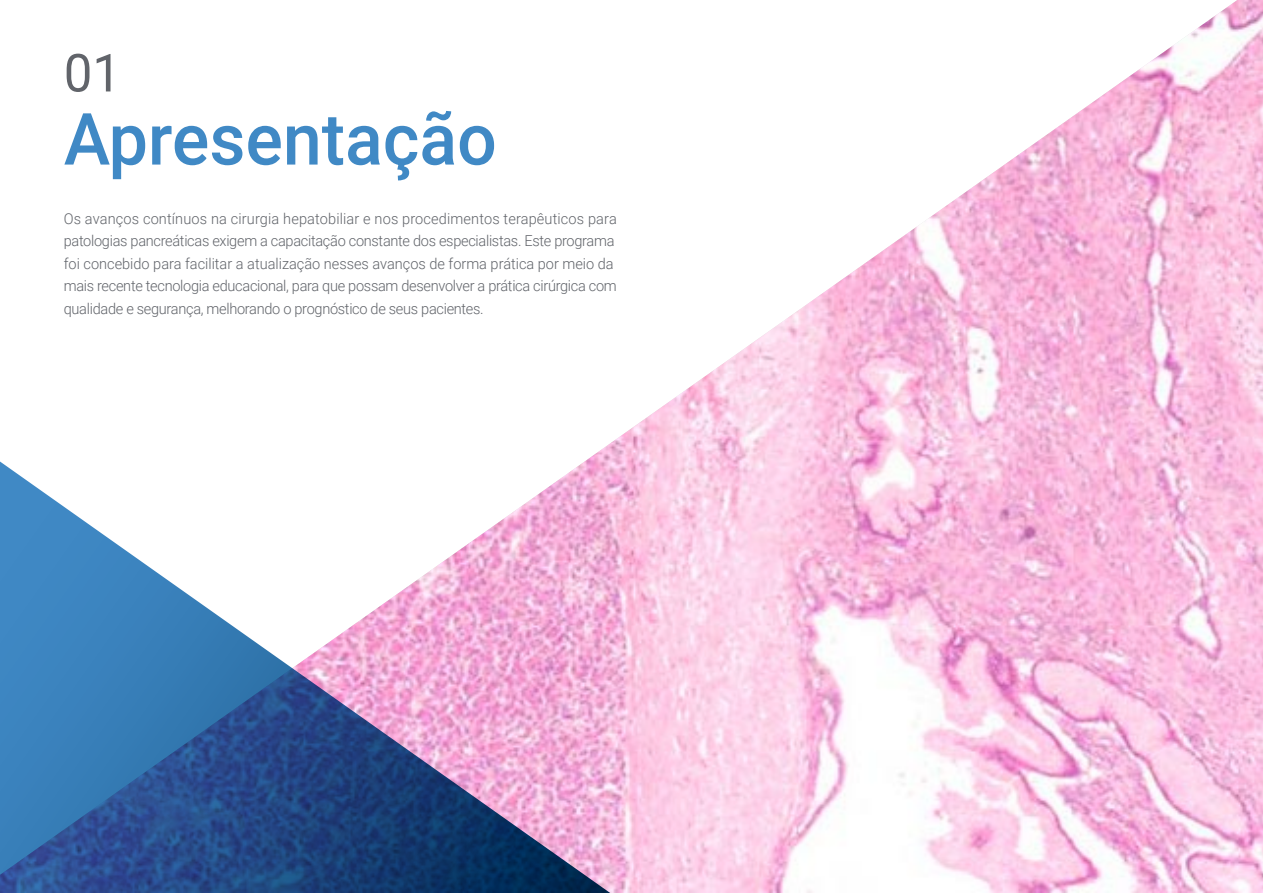
<style>
.page{position:relative;width:1263px;height:893px;background:#fff}
.page>*{position:absolute;margin:0;border:0;box-sizing:border-box;transform-origin:0 0}
.t1{font:500 72px "Roboto";color:#4089c5}
.t2{font:52.5px "Roboto";color:#61646a}
.t3{font:300 15px/22.5px "Roboto";letter-spacing:-.02em;color:#61646a}
</style>
<div class="page">
<img style="left:607px;top:0;width:656px;height:893px">
<svg style="left:0;top:446px;width:640px;height:447px"></svg>
<h2 class="t2" style="left:64px;top:36px;width:59px">01</h2>
<h1 class="t1" style="left:64px;top:89px;width:435px">Apresentação</h1>
<p class="t3" style="left:64px;top:207px;width:555px">Os avanços contínuos na cirurgia hepatobiliar e nos procedimentos terapêuticos para patologias pancreáticas exigem a capacitação constante dos especialistas. Este programa foi concebido para facilitar a atualização nesses avanços de forma prática por meio da mais recente tecnologia educacional, para que possam desenvolver a prática cirúrgica com qualidade e segurança, melhorando o prognóstico de seus pacientes.</p>
</div>
